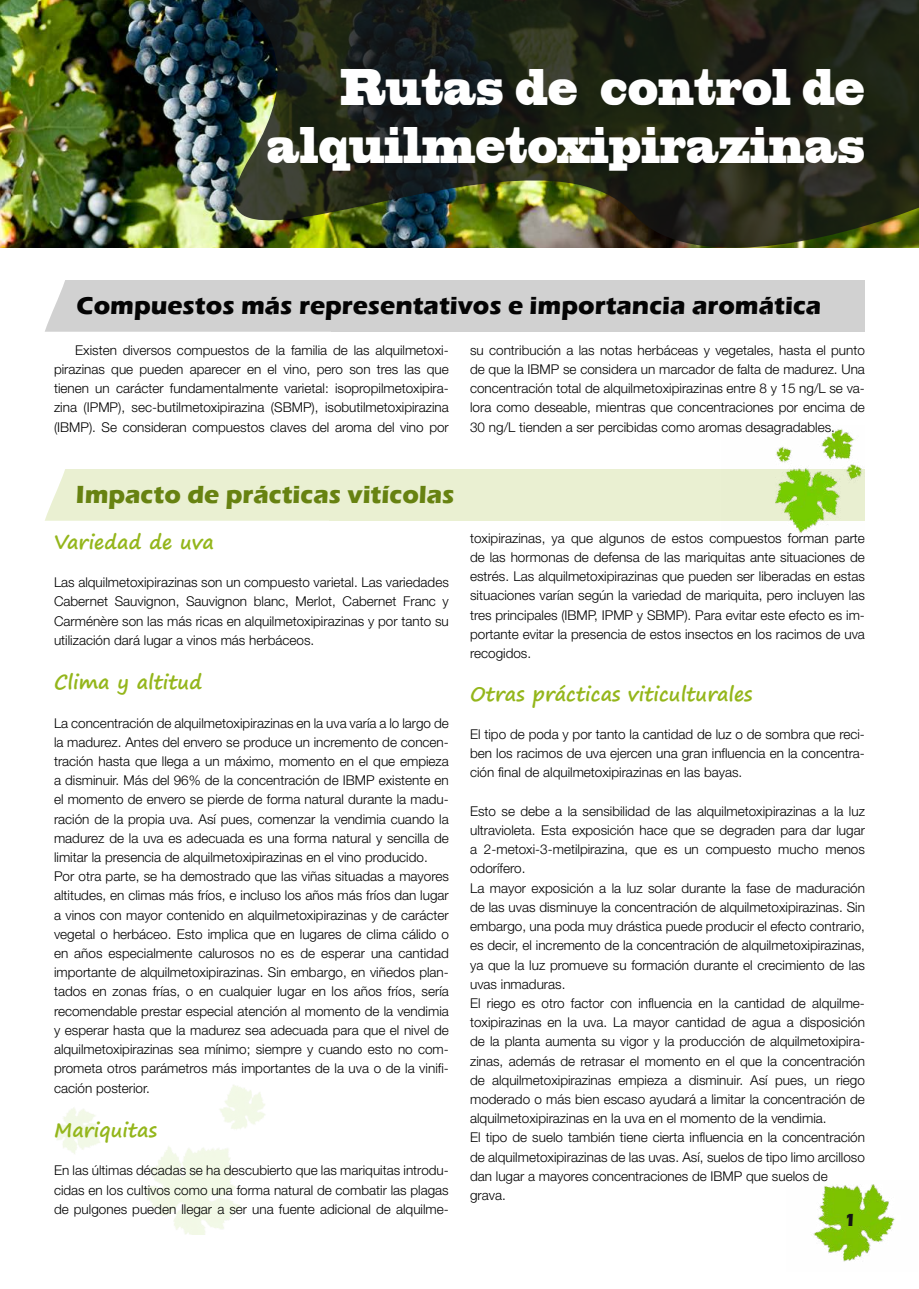
<style>
.page{position:relative;width:919px;height:1289px;background:#fff}
.page>*{position:absolute;margin:0;border:0;box-sizing:border-box;transform-origin:0 0}
.t1{font:48px/57.6px "Blackoak Std";color:#fff;text-align:right;scale:.47 1}
.t2{font:700 25.5px "Eras ITC";color:#000}
.t3{font:700 25.5px "Eras ITC";color:#678211}
.t4{font:700 19.5px "Segoe Print";color:#94b61b}
.t5{font:700 18px "Eras ITC";color:#151515}
.t6{font:300 13.5px/19.2px "Helvetica Neue";color:#000;text-align:justify}
</style>
<div class="page">
<img style="left:1px;top:0;width:153px;height:248px">
<img style="left:56px;top:1085px;width:209px;height:149px">
<div style="left:329px;top:469px;width:535px;height:51px;background:#eaf0d2"></div>
<div style="left:45px;top:469px;width:287px;height:52px;background:#eaf0d2"></div>
<img style="left:154px;top:0;width:764px;height:248px">
<img style="left:721px;top:429px;width:143px;height:105px">
<img style="left:813px;top:1184px;width:82px;height:78px">
<div style="left:332px;top:280px;width:532px;height:52px;background:#d1d1d1"></div>
<div style="left:45px;top:280px;width:287px;height:52px;background:#d1d1d1"></div>
<h1 class="t1" style="left:267px;top:59px;width:1273px">Rutas de control de alquilmetoxipirazinas</h1>
<h2 class="t2" style="left:77px;top:291px;width:746px">Compuestos más representativos e importancia aromática</h2>
<p class="t6" style="left:54px;top:340px;width:396px;text-indent:21px">Existen diversos compuestos de la familia de las alquilmetoxi&shy;pirazinas que pueden aparecer en el vino, pero son tres las que tienen un carácter fundamentalmente varietal: isopropilmetoxipira&shy;zina (IPMP), sec-butilmetoxipirazina (SBMP), isobutilmetoxipirazina (IBMP). Se consideran compuestos claves del aroma del vino por</p>
<p class="t6" style="left:470px;top:340px;width:396px">su contribución a las notas herbáceas y vegetales, hasta el punto de que la IBMP se considera un marcador de falta de madurez. Una concentración total de alquilmetoxipirazinas entre 8 y 15 ng/L se va&shy;lora como deseable, mientras que concentraciones por encima de 30 ng/L tienden a ser percibidas como aromas desagradables.</p>
<h2 class="t3" style="left:76px;top:480px;width:380px">Impacto de prácticas vitícolas</h2>
<h3 class="t4" style="left:54px;top:524px;width:161px">Variedad de uva</h3>
<p class="t6" style="left:54px;top:572px;width:396px">Las alquilmetoxipirazinas son un compuesto varietal. Las variedades Cabernet Sauvignon, Sauvignon blanc, Merlot, Cabernet Franc y Carménère son las más ricas en alquilmetoxipirazinas y por tanto su utilización dará lugar a vinos más herbáceos.</p>
<h3 class="t4" style="left:54px;top:664px;width:150px">Clima y altitud</h3>
<p class="t6" style="left:54px;top:713px;width:396px;text-align:left">La concentración de alquilmetoxipirazinas en la uva varía a lo largo de la madurez. Antes del envero se produce un incremento de concen&shy;tración hasta que llega a un máximo, momento en el que empieza a disminuir. Más del 96% de la concentración de IBMP existente en el momento de envero se pierde de forma natural durante la madu&shy;ración de la propia uva. Así pues, comenzar la vendimia cuando la madurez de la uva es adecuada es una forma natural y sencilla de limitar la presencia de alquilmetoxipirazinas en el vino producido.<br>Por otra parte, se ha demostrado que las viñas situadas a mayores altitudes, en climas más fríos, e incluso los años más fríos dan lugar a vinos con mayor contenido en alquilmetoxipirazinas y de carácter vegetal o herbáceo. Esto implica que en lugares de clima cálido o en años especialmente calurosos no es de esperar una cantidad importante de alquilmetoxipirazinas. Sin embargo, en viñedos plan&shy;tados en zonas frías, o en cualquier lugar en los años fríos, sería recomendable prestar especial atención al momento de la vendimia y esperar hasta que la madurez sea adecuada para que el nivel de alquilmetoxipirazinas sea mínimo; siempre y cuando esto no com&shy;prometa otros parámetros más importantes de la uva o de la vinifi&shy;cación posterior.</p>
<h3 class="t4" style="left:54px;top:1112px;width:104px">Mariquitas</h3>
<p class="t6" style="left:54px;top:1160px;width:396px">En las últimas décadas se ha descubierto que las mariquitas introdu&shy;cidas en los cultivos como una forma natural de combatir las plagas de pulgones pueden llegar a ser una fuente adicional de alquilme-</p>
<p class="t6" style="left:470px;top:528px;width:396px">toxipirazinas, ya que algunos de estos compuestos forman parte de las hormonas de defensa de las mariquitas ante situaciones de estrés. Las alquilmetoxipirazinas que pueden ser liberadas en estas situaciones varían según la variedad de mariquita, pero incluyen las tres principales (IBMP, IPMP y SBMP). Para evitar este efecto es im&shy;portante evitar la presencia de estos insectos en los racimos de uva recogidos.</p>
<h3 class="t4" style="left:470px;top:675px;width:284px">Otras prácticas viticulturales</h3>
<p class="t6" style="left:470px;top:724px;width:396px">El tipo de poda y por tanto la cantidad de luz o de sombra que reci&shy;ben los racimos de uva ejercen una gran influencia en la concentra&shy;ción final de alquilmetoxipirazinas en las bayas.</p>
<p class="t6" style="left:470px;top:801px;width:396px;text-align:left">Esto se debe a la sensibilidad de las alquilmetoxipirazinas a la luz ultravioleta. Esta exposición hace que se degraden para dar lugar a 2-metoxi-3-metilpirazina, que es un compuesto mucho menos odorífero.<br>La mayor exposición a la luz solar durante la fase de maduración de las uvas disminuye la concentración de alquilmetoxipirazinas. Sin embargo, una poda muy drástica puede producir el efecto contrario, es decir, el incremento de la concentración de alquilmetoxipirazinas, ya que la luz promueve su formación durante el crecimiento de las uvas inmaduras.<br>El riego es otro factor con influencia en la cantidad de alquilme&shy;toxipirazinas en la uva. La mayor cantidad de agua a disposición de la planta aumenta su vigor y la producción de alquilmetoxipira&shy;zinas, además de retrasar el momento en el que la concentración de alquilmetoxipirazinas empieza a disminuir. Así pues, un riego moderado o más bien escaso ayudará a limitar la concentración de alquilmetoxipirazinas en la uva en el momento de la vendimia.<br>El tipo de suelo también tiene cierta influencia en la concentración de alquilmetoxipirazinas de las uvas. Así, suelos de tipo limo arcilloso dan lugar a mayores concentraciones de IBMP que suelos de grava.</p>
<h3 class="t5" style="left:844px;top:1209px;width:13px">1</h3>
</div>
